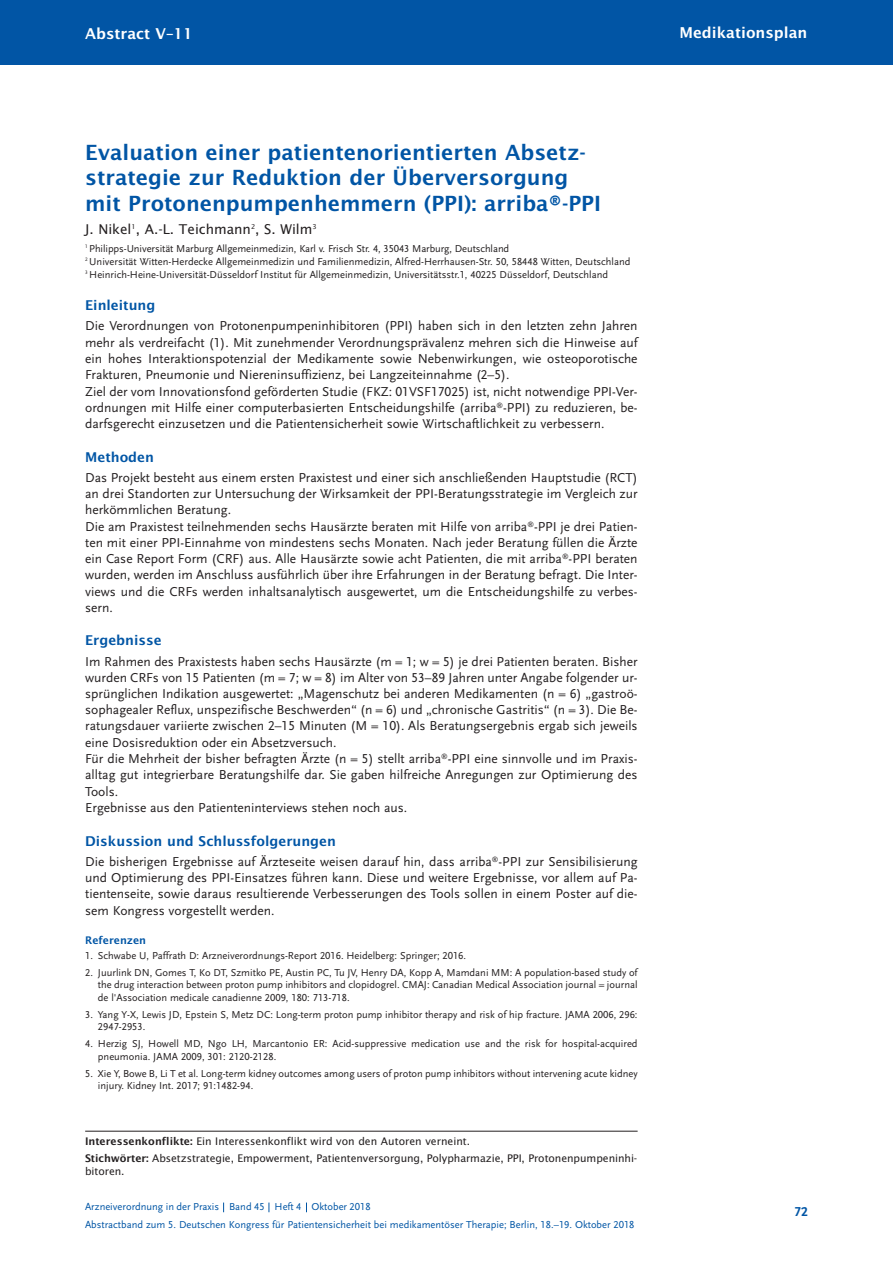
<style>
.page{position:relative;width:893px;height:1263px;background:#fff}
.page>*{position:absolute;margin:0;border:0;box-sizing:border-box;transform-origin:0 0}
.t1{font:600 21px/25.2px "Lucida Sans";color:#0155a5}
.t2{font:600 15px "Lucida Sans";color:#fff}
.t3{font:13.5px/16.2px "Scala Sans LF";color:#231f20}
.t4{font:600 13.5px "Lucida Sans";color:#0155a5}
.t5{font:13.5px "Lucida Sans";color:#231f20}
.t6{font:700 13.5px "Scala Sans LF";color:#0155a5}
.t7{font:10.5px/12.6px "Scala Sans LF";color:#231f20}
.t8{font:10.5px/16.8px "Lucida Sans";letter-spacing:-.005em;color:#231f20}
.t9{font:10.5px "Scala Sans LF";color:#0155a5}
.t10{font:600 10.5px "Lucida Sans";color:#0155a5}
.s1{font-weight:600}
</style>
<div class="page">
<div style="left:0;top:0;width:893px;height:64px;background:#0155a5"></div>
<hr style="left:85px;top:1131px;width:553px;height:1px;background:#231f20">
<p class="t2" style="left:85px;top:25px;width:109px">Abstract V–11</p>
<p class="t2" style="left:680px;top:24px;width:129px">Medikationsplan</p>
<h1 class="t1" style="left:85px;top:140px;width:517px">Evaluation einer patientenorientierten Absetz&shy;strategie zur Reduktion der Überversorgung mit Protonenpumpenhemmern (PPI): arriba®-PPI</h1>
<p class="t5" style="left:85px;top:222px;width:233px">J. Nikel<sup>1</sup>, A.-L. Teichmann<sup>2</sup>, S. Wilm<sup>3</sup></p>
<p class="t7" style="left:85px;top:242px;width:547px;line-height:13px"><sup>1</sup> Philipps-Universität Marburg Allgemeinmedizin, Karl v. Frisch Str. 4, 35043 Marburg, Deutschland<br><sup>2</sup> Universität Witten-Herdecke Allgemeinmedizin und Familienmedizin, Alfred-Herrhausen-Str. 50, 58448 Witten, Deutschland<br><sup>3</sup> Heinrich-Heine-Universität-Düsseldorf Institut für Allgemeinmedizin, Universitätsstr.1, 40225 Düsseldorf, Deutschland</p>
<p class="t4" style="left:85px;top:298px;width:72px">Einleitung</p>
<p class="t3" style="left:85px;top:318px;width:554px">Die Verordnungen von Protonenpumpeninhibitoren (PPI) haben sich in den letzten zehn Jahren mehr als verdreifacht (1). Mit zunehmender Verordnungsprävalenz mehren sich die Hinweise auf ein hohes Interaktionspotenzial der Medikamente sowie Nebenwirkungen, wie osteoporotische Frakturen, Pneumonie und Niereninsuffizienz, bei Langzeiteinnahme (2–5).<br>Ziel der vom Innovationsfond geförderten Studie (FKZ: 01VSF17025) ist, nicht notwendige PPI-Ver&shy;ordnungen mit Hilfe einer computerbasierten Entscheidungshilfe (arriba<sup>®</sup>-PPI) zu reduzieren, be&shy;darfsgerecht einzusetzen und die Patientensicherheit sowie Wirtschaftlichkeit zu verbessern.</p>
<p class="t4" style="left:85px;top:449px;width:70px">Methoden</p>
<p class="t3" style="left:85px;top:470px;width:554px">Das Projekt besteht aus einem ersten Praxistest und einer sich anschließenden Hauptstudie (RCT) an drei Standorten zur Untersuchung der Wirksamkeit der PPI-Beratungsstrategie im Vergleich zur herkömmlichen Beratung.<br>Die am Praxistest teilnehmenden sechs Hausärzte beraten mit Hilfe von arriba<sup>®</sup>-PPI je drei Patien&shy;ten mit einer PPI-Einnahme von mindestens sechs Monaten. Nach jeder Beratung füllen die Ärzte ein Case Report Form (CRF) aus. Alle Hausärzte sowie acht Patienten, die mit arriba<sup>®</sup>-PPI beraten wurden, werden im Anschluss ausführlich über ihre Erfahrungen in der Beratung befragt. Die Inter&shy;views und die CRFs werden inhaltsanalytisch ausgewertet, um die Entscheidungshilfe zu verbes&shy;sern.</p>
<p class="t4" style="left:85px;top:633px;width:78px">Ergebnisse</p>
<p class="t3" style="left:85px;top:653px;width:554px">Im Rahmen des Praxistests haben sechs Hausärzte (m = 1; w = 5) je drei Patienten beraten. Bisher wurden CRFs von 15 Patienten (m = 7; w = 8) im Alter von 53–89 Jahren unter Angabe folgender ur&shy;sprünglichen Indikation ausgewertet: „Magenschutz bei anderen Medikamenten (n = 6) „gastroö&shy;sophagealer Reflux, unspezifische Beschwerden“ (n = 6) und „chronische Gastritis“ (n = 3). Die Be&shy;ratungsdauer variierte zwischen 2–15 Minuten (M = 10). Als Beratungsergebnis ergab sich jeweils eine Dosisreduktion oder ein Absetzversuch.<br>Für die Mehrheit der bisher befragten Ärzte (n = 5) stellt arriba<sup>®</sup>-PPI eine sinnvolle und im Praxis&shy;alltag gut integrierbare Beratungshilfe dar. Sie gaben hilfreiche Anregungen zur Optimierung des Tools.<br>Ergebnisse aus den Patienteninterviews stehen noch aus.</p>
<p class="t4" style="left:85px;top:833px;width:252px">Diskussion und Schlussfolgerungen</p>
<p class="t3" style="left:85px;top:854px;width:554px;text-align:justify">Die bisherigen Ergebnisse auf Ärzteseite weisen darauf hin, dass arriba<sup>®</sup>-PPI zur Sensibilisierung und Optimierung des PPI-Einsatzes führen kann. Diese und weitere Ergebnisse, vor allem auf Pa&shy;tientenseite, sowie daraus resultierende Verbesserungen des Tools sollen in einem Poster auf die&shy;sem Kongress vorgestellt werden.</p>
<p class="t10" style="left:85px;top:934px;width:62px">Referenzen</p>
<p class="t7" style="left:85px;top:949px;width:382px">1. Schwabe U, Paffrath D: Arzneiverordnungs-Report 2016. Heidelberg: Springer; 2016.</p>
<p class="t7" style="left:98px;top:966px;width:541px;text-align:justify;text-indent:-13px">2. Juurlink DN, Gomes T, Ko DT, Szmitko PE, Austin PC, Tu JV, Henry DA, Kopp A, Mamdani MM: A population-based study of the drug interaction between proton pump inhibitors and clopidogrel. CMAJ: Canadian Medical Association journal = journal de l'Association medicale canadienne 2009, 180: 713-718.</p>
<p class="t7" style="left:98px;top:1008px;width:541px;text-indent:-13px">3. Yang Y-X, Lewis JD, Epstein S, Metz DC: Long-term proton pump inhibitor therapy and risk of hip fracture. JAMA 2006, 296:<br>2947-2953.</p>
<p class="t7" style="left:98px;top:1038px;width:541px;text-indent:-13px">4. Herzig SJ, Howell MD, Ngo LH, Marcantonio ER: Acid-suppressive medication use and the risk for hospital-acquired pneumonia. JAMA 2009, 301: 2120-2128.</p>
<p class="t7" style="left:98px;top:1067px;width:541px;text-indent:-13px">5. Xie Y, Bowe B, Li T et al. Long-term kidney outcomes among users of proton pump inhibitors without intervening acute kidney injury. Kidney Int. 2017; 91:1482-94.</p>
<p class="t8" style="left:85px;top:1133px;width:554px"><span class="s1">Interessenkonflikte:</span> Ein Interessenkonflikt wird von den Autoren verneint.<br><span class="s1">Stichwörter:</span> Absetzstrategie, Empowerment, Patientenversorgung, Polypharmazie, PPI, Protonenpumpeninhi-</p>
<p class="t8" style="left:85px;top:1163px;width:41px">bitoren.</p>
<p class="t9" style="left:85px;top:1201px;width:287px">Arzneiverordnung in der Praxis Band 45 Heft 4 Oktober 2018</p>
<p class="t6" style="left:794px;top:1204px;width:15px">72</p>
<p class="t9" style="left:85px;top:1219px;width:551px">Abstractband zum 5. Deutschen Kongress für Patientensicherheit bei medikamentöser Therapie; Berlin, 18.–19. Oktober 2018</p>
</div>
